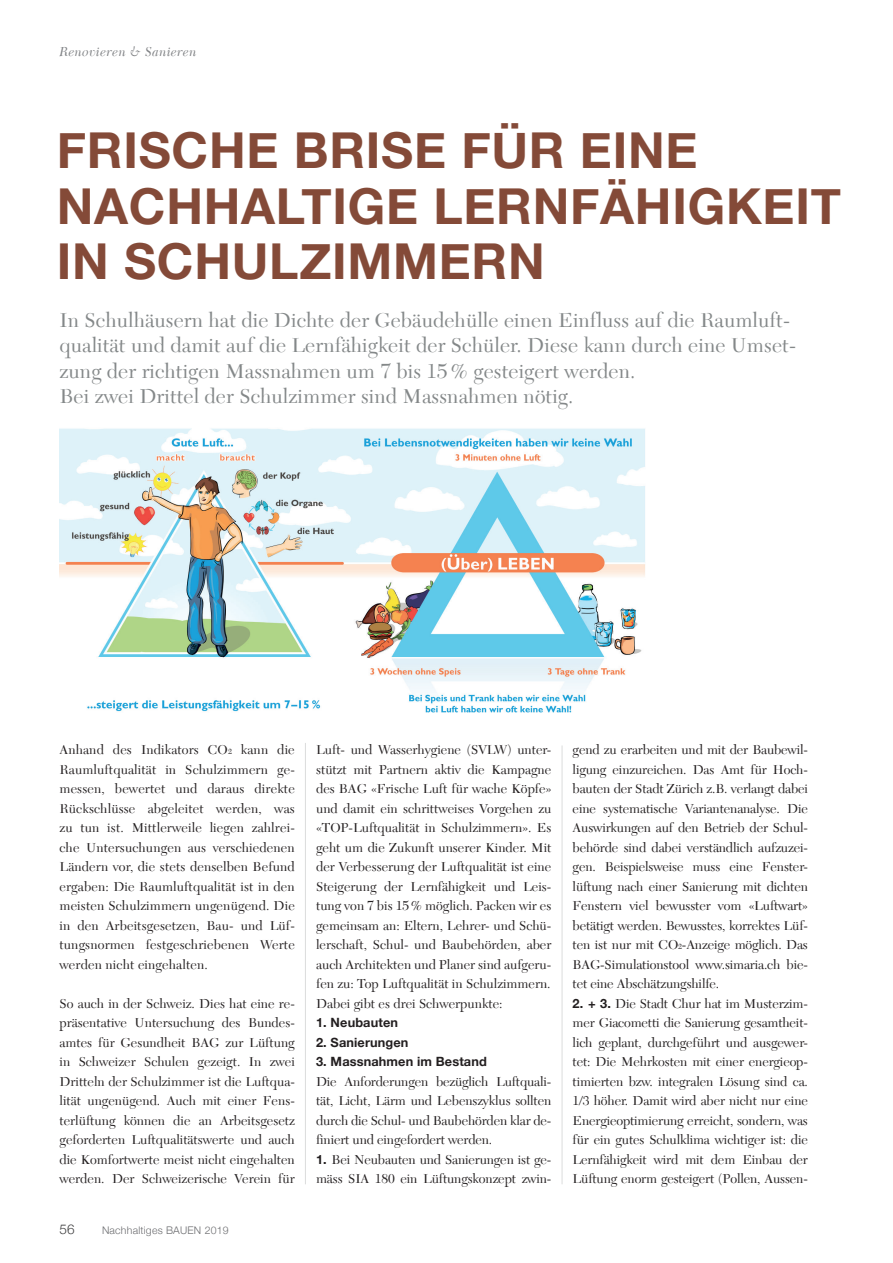
<style>
.page{position:relative;width:893px;height:1263px;background:#fff}
.page>*{position:absolute;margin:0;border:0;box-sizing:border-box;transform-origin:0 0}
.t1{font:700 49.5px/55.5px "Helvetica Neue";letter-spacing:.015em;color:#844a38}
.t2{font:21px/25.5px "New Caledonia LT Std";letter-spacing:.005em;color:#848889}
.t3{font:13.5px/19.5px "New Caledonia LT Std";letter-spacing:-.01em;color:#231f20;text-align:justify}
.t4{font:italic 13.5px "New Caledonia LT Std";letter-spacing:.03em;color:#808285}
.t5{font:300 13.5px "Helvetica Neue";color:#3e3e3f}
.t6{font:700 12.75px "Helvetica Neue";letter-spacing:.01em;color:#231f20}
.t7{font:300 10.5px "Helvetica Neue";letter-spacing:.02em;color:#6c6d70}
.s1{font-size:7.8px}
.s2{font-family:"Helvetica Neue";font-weight:700;font-size:12.75px}
</style>
<div class="page">
<hr style="left:562px;top:745px;width:1px;height:439px;background:#848889">
<hr style="left:305px;top:743px;width:1px;height:441px;background:#848889">
<img style="left:59px;top:428px;width:586px;height:285px">
<p class="t4" style="left:60px;top:44px;width:139px">Renovieren &amp; Sanieren</p>
<h1 class="t1" style="left:57px;top:124px;width:786px">FRISCHE BRISE FÜR EINE<br>NACHHALTIGE LERNFÄHIGKEIT<br>IN SCHULZIMMERN</h1>
<p class="t2" style="left:60px;top:308px;width:738px">In Schulhäusern hat die Dichte der Gebäudehülle einen Einfluss auf die Raumluft&shy;qualität und damit auf die Lernfähigkeit der Schüler. Diese kann durch eine Umset&shy;zung der richtigen Massnahmen um 7 bis 15% gesteigert werden.<br>Bei zwei Drittel der Schulzimmer sind Massnahmen nötig.</p>
<p class="t3" style="left:60px;top:740px;width:237px">Anhand des Indikators CO<span class="s1">2</span> kann die Raumluftqualität in Schulzimmern ge&shy;messen, bewertet und daraus direkte Rückschlüsse abgeleitet werden, was zu tun ist. Mittlerweile liegen zahlrei&shy;che Untersuchungen aus verschiedenen Ländern vor, die stets denselben Befund ergaben: Die Raumluftqualität ist in den meisten Schulzimmern ungenügend. Die in den Arbeitsgesetzen, Bau- und Lüf&shy;tungsnormen festgeschriebenen Werte werden nicht eingehalten.</p>
<p class="t3" style="left:60px;top:994px;width:237px">So auch in der Schweiz. Dies hat eine re&shy;präsentative Untersuchung des Bundes&shy;amtes für Gesundheit BAG zur Lüftung in Schweizer Schulen gezeigt. In zwei Dritteln der Schulzimmer ist die Luftqua&shy;lität ungenügend. Auch mit einer Fens&shy;terlüftung können die an Arbeitsgesetz geforderten Luftqualitätswerte und auch die Komfortwerte meist nicht eingehalten werden. Der Schweizerische Verein für</p>
<p class="t5" style="left:60px;top:1218px;width:17px">56</p>
<p class="t7" style="left:102px;top:1222px;width:128px">Nachhaltiges BAUEN 2019</p>
<p class="t3" style="left:316px;top:740px;width:237px">Luft- und Wasserhygiene (SVLW) unter&shy;stützt mit Partnern aktiv die Kampagne des BAG «Frische Luft für wache Köpfe» und damit ein schrittweises Vorgehen zu «TOP-Luftqualität in Schulzimmern». Es geht um die Zukunft unserer Kinder. Mit der Verbesserung der Luftqualität ist eine Steigerung der Lernfähigkeit und Leis&shy;tung von 7 bis 15% möglich. Packen wir es gemeinsam an: Eltern, Lehrer- und Schü&shy;lerschaft, Schul- und Baubehörden, aber auch Architekten und Planer sind aufgeru&shy;fen zu: Top Luftqualität in Schulzimmern.<br>Dabei gibt es drei Schwerpunkte:</p>
<p class="t6" style="left:316px;top:1012px;width:83px">1. Neubauten</p>
<p class="t6" style="left:316px;top:1032px;width:94px">2. Sanierungen</p>
<p class="t6" style="left:316px;top:1051px;width:172px">3. Massnahmen im Bestand</p>
<p class="t3" style="left:316px;top:1072px;width:237px">Die Anforderungen bezüglich Luftquali&shy;tät, Licht, Lärm und Lebenszyklus sollten durch die Schul- und Baubehörden klar de&shy;finiert und eingefordert werden.</p>
<p class="t3" style="left:316px;top:1150px;width:237px"><span class="s2">1.</span> Bei Neubauten und Sanierungen ist ge&shy;mäss SIA 180 ein Lüftungskonzept zwin-</p>
<p class="t3" style="left:573px;top:740px;width:237px">gend zu erarbeiten und mit der Baubewil&shy;ligung einzureichen. Das Amt für Hoch&shy;bauten der Stadt Zürich z.B. verlangt dabei eine systematische Variantenanalyse. Die Auswirkungen auf den Betrieb der Schul&shy;behörde sind dabei verständlich aufzuzei&shy;gen. Beispielsweise muss eine Fenster&shy;lüftung nach einer Sanierung mit dichten Fenstern viel bewusster vom «Luftwart» betätigt werden. Bewusstes, korrektes Lüf&shy;ten ist nur mit CO<span class="s1">2</span>-Anzeige möglich. Das BAG-Simulationstool www.simaria.ch bie&shy;tet eine Abschätzungshilfe.</p>
<p class="t3" style="left:573px;top:994px;width:237px"><span class="s2">2. + 3.</span> Die Stadt Chur hat im Musterzim&shy;mer Giacometti die Sanierung gesamtheit&shy;lich geplant, durchgeführt und ausgewer&shy;tet: Die Mehrkosten mit einer energieop&shy;timierten bzw. integralen Lösung sind ca.<br>1/3 höher. Damit wird aber nicht nur eine Energieoptimierung erreicht, sondern, was für ein gutes Schulklima wichtiger ist: die Lernfähigkeit wird mit dem Einbau der Lüftung enorm gesteigert (Pollen, Aussen-</p>
</div>
